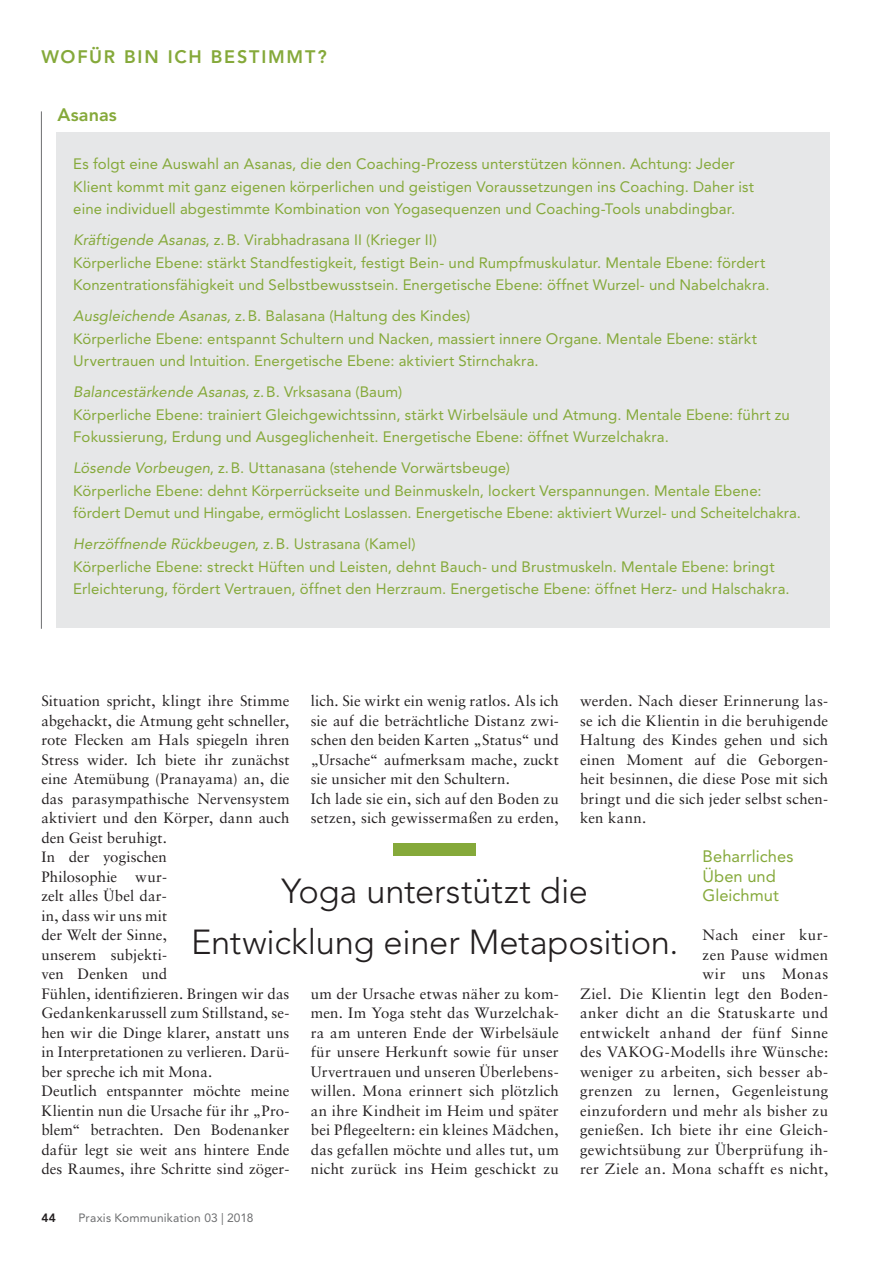
<style>
.page{position:relative;width:893px;height:1262px;background:#fff}
.page>*{position:absolute;margin:0;border:0;box-sizing:border-box;transform-origin:0 0}
.t1{font:300 34.5px/51px "Avenir LT Std";letter-spacing:-.005em;color:#231f20;text-align:center}
.t2{font:800 18px "Avenir LT Std";letter-spacing:.1em;color:#85a93a}
.t3{font:16.5px/19.5px "Avenir LT Std";color:#85a93a}
.t4{font:15px/19.5px "Sabon LT Std";letter-spacing:.015em;color:#231f20}
.t5{font:15px/22.5px "Avenir LT Std";letter-spacing:.005em;color:#85a93a}
.t6{font:italic 15px "Avenir";letter-spacing:.01em;color:#85a93a}
.t7{font:12px "Avenir LT Std";letter-spacing:.015em;color:#6d6e70}
.t8{font:800 12px "Avenir LT Std";color:#231f20}
.s1{font-family:"Avenir";font-style:italic}
.s2{font-family:"Avenir LT Std";font-style:normal}
</style>
<div class="page">
<div style="left:394px;top:843px;width:82px;height:12px;background:#85a93a"></div>
<div style="left:56px;top:132px;width:773px;height:496px;background:#e6e7e8"></div>
<hr style="left:41px;top:111px;width:1px;height:518px;background:#6d6e70">
<p class="t2" style="left:41px;top:48px;width:287px">WOFÜR BIN ICH BESTIMMT?</p>
<p class="t2" style="left:57px;top:106px;width:61px">Asanas</p>
<p class="t5" style="left:73px;top:154px;width:682px">Es folgt eine Auswahl an Asanas, die den Coaching-Prozess unterstützen können. Achtung: Jeder<br>Klient kommt mit ganz eigenen körperlichen und geistigen Voraussetzungen ins Coaching. Daher ist eine individuell abgestimmte Kombination von Yogasequenzen und Coaching-Tools unabdingbar.</p>
<p class="t5" style="left:73px;top:230px;width:698px"><span class="s1">Kräftigende Asanas</span>, z. B. Virabhadrasana II (Krieger II)<br>Körperliche Ebene: stärkt Standfestigkeit, festigt Bein- und Rumpfmuskulatur. Mentale Ebene: fördert<br>Konzentrationsfähigkeit und Selbstbewusstsein. Energetische Ebene: öffnet Wurzel- und Nabelchakra.</p>
<p class="t5" style="left:73px;top:306px;width:685px"><span class="s1">Ausgleichende Asanas,</span> z. B. Balasana (Haltung des Kindes)<br>Körperliche Ebene: entspannt Schultern und Nacken, massiert innere Organe. Mentale Ebene: stärkt<br>Urvertrauen und Intuition. Energetische Ebene: aktiviert Stirnchakra.</p>
<p class="t6" style="left:73px;top:385px;width:330px">Balancestärkende Asanas<span class="s2">, z. B. Vrksasana (Baum)</span></p>
<p class="t5" style="left:73px;top:404px;width:718px">Körperliche Ebene: trainiert Gleichgewichtssinn, stärkt Wirbelsäule und Atmung. Mentale Ebene: führt zu<br>Fokussierung, Erdung und Ausgeglichenheit. Energetische Ebene: öffnet Wurzelchakra.</p>
<p class="t5" style="left:73px;top:458px;width:729px"><span class="s1">Lösende Vorbeugen</span>, z. B. Uttanasana (stehende Vorwärtsbeuge)<br>Körperliche Ebene: dehnt Körperrückseite und Beinmuskeln, lockert Verspannungen. Mentale Ebene: fördert Demut und Hingabe, ermöglicht Loslassen. Energetische Ebene: aktiviert Wurzel- und Scheitel chakra.</p>
<p class="t6" style="left:73px;top:537px;width:344px">Herzöffnende Rückbeugen<span class="s2">, z. B. Ustrasana (Kamel)</span></p>
<p class="t5" style="left:73px;top:556px;width:718px">Körperliche Ebene: streckt Hüften und Leisten, dehnt Bauch- und Brustmuskeln. Mentale Ebene: bringt<br>Erleichterung, fördert Vertrauen, öffnet den Herzraum. Energetische Ebene: öffnet Herz- und Halschakra.</p>
<p class="t4" style="left:580px;top:692px;width:250px;text-align:justify">werden. Nach dieser Erinnerung las&shy;se ich die Klientin in die beruhigende Haltung des Kindes gehen und sich einen Moment auf die Geborgen&shy;heit besinnen, die diese Pose mit sich bringt und die sich jeder selbst schen&shy;ken kann.</p>
<p class="t3" style="left:702px;top:848px;width:92px">Beharrliches<br>Üben und<br>Gleichmut</p>
<p class="t4" style="left:580px;top:926px;width:250px;text-align:right">Nach einer kur-<br>zen Pause widmen<br>wir uns Monas<br>Ziel. Die Klientin legt den Boden&shy;anker dicht an die Statuskarte und entwickelt anhand der fünf Sinne des VAKOG-Modells ihre Wünsche: weniger zu arbeiten, sich besser ab&shy;grenzen zu lernen, Gegenleistung einzufordern und mehr als bisher zu genießen. Ich biete ihr eine Gleich&shy;gewichtsübung zur Überprüfung ih&shy;rer Ziele an. Mona schafft es nicht,</p>
<p class="t4" style="left:41px;top:692px;width:250px">Situation spricht, klingt ihre Stimme abgehackt, die Atmung geht schneller, rote Flecken am Hals spiegeln ihren<br>Stress wider. Ich biete ihr zunächst eine Atemübung (Pranayama) an, die das parasympathische Nervensystem aktiviert und den Körper, dann auch den Geist beruhigt.<br>In der yogischen<br>Philosophie wur-<br>zelt alles Übel dar-<br>in, dass wir uns mit<br>der Welt der Sinne,<br>unserem subjekti-<br>ven Denken und<br>Fühlen, identifizieren. Bringen wir das<br>Gedankenkarussell zum Stillstand, se&shy;hen wir die Dinge klarer, anstatt uns in Interpretationen zu verlieren. Darü&shy;ber spreche ich mit Mona.<br>Deutlich entspannter möchte meine<br>Klientin nun die Ursache für ihr „Pro&shy;blem“ betrachten. Den Bodenanker dafür legt sie weit ans hintere Ende des Raumes, ihre Schritte sind zöger-</p>
<p class="t4" style="left:311px;top:692px;width:250px">lich. Sie wirkt ein wenig ratlos. Als ich sie auf die beträchtliche Distanz zwi&shy;schen den beiden Karten „Status“ und „Ursache“ aufmerksam mache, zuckt sie unsicher mit den Schultern.<br>Ich lade sie ein, sich auf den Boden zu setzen, sich gewissermaßen zu erden,</p>
<h1 class="t1" style="left:191px;top:868px;width:489px">Yoga unterstützt die<br>Entwicklung einer Metaposition.</h1>
<p class="t4" style="left:311px;top:985px;width:250px;text-align:justify">um der Ursache etwas näher zu kom&shy;men. Im Yoga steht das Wurzelchak&shy;ra am unteren Ende der Wirbelsäule für unsere Herkunft sowie für unser Urvertrauen und unseren Überlebens&shy;willen. Mona erinnert sich plötzlich an ihre Kindheit im Heim und später bei Pflegeeltern: ein kleines Mädchen, das gefallen möchte und alles tut, um nicht zurück ins Heim geschickt zu</p>
<p class="t8" style="left:41px;top:1212px;width:16px">44</p>
<p class="t7" style="left:78px;top:1212px;width:176px">Praxis Kommunikation 03 | 2018</p>
</div>
